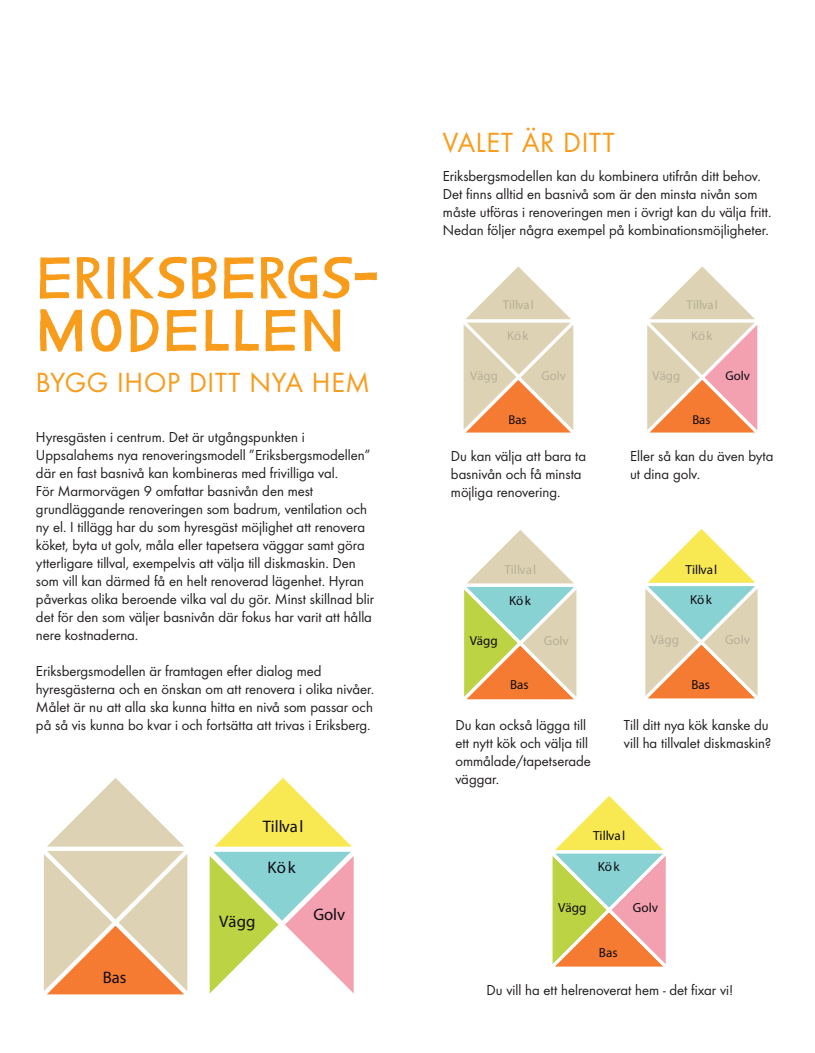
<style>
.page{position:relative;width:815px;height:1053px;background:#fff}
.page>*{position:absolute;margin:0;border:0;box-sizing:border-box;transform-origin:0 0}
.t1{font:500 58.75px/52.5px "Tapscott";letter-spacing:.02em;color:#f89c1c}
.t2{font:28.75px "Futura Boo";letter-spacing:.03em;color:#f89c1c}
.t3{font:16.75px "Myriad Pro";color:#0e0b11}
.t4{font:15px/18px "Futura Boo";color:#231f20}
.t5{font:13.12px "Myriad Pro";color:#0e0b11}
.t6{font:13.12px "Myriad Pro";color:#b7af98}
.t7{font:12.88px "Myriad Pro";color:#b7af98}
.t8{font:12.88px "Myriad Pro";color:#0e0b11}
</style>
<div class="page">
<svg style="left:43px;top:778px;width:145px;height:217px"></svg>
<svg style="left:210px;top:778px;width:144px;height:215px"></svg>
<svg style="left:647px;top:266px;width:111px;height:167px"></svg>
<svg style="left:464px;top:530px;width:113px;height:170px"></svg>
<svg style="left:645px;top:529px;width:113px;height:170px"></svg>
<svg style="left:552px;top:796px;width:114px;height:171px"></svg>
<svg style="left:463px;top:266px;width:111px;height:167px"></svg>
<p class="t1" style="left:36px;top:253px;width:344px">ERIKSBERGS-<br>MODELLEN</p>
<p class="t2" style="left:36px;top:365px;width:335px">BYGG IHOP DITT NYA HEM</p>
<p class="t4" style="left:36px;top:428px;width:340px">Hyresgästen i centrum. Det är utgångspunkten i Uppsalahems nya renoveringsmodell ”Eriksbergsmodellen” där en fast basnivå kan kombineras med frivilliga val.<br>För Marmorvägen 9 omfattar basnivån den mest grundläggande renoveringen som badrum, ventilation och ny el. I tillägg har du som hyresgäst möjlighet att renovera köket, byta ut golv, måla eller tapetsera väggar samt göra ytterligare tillval, exempelvis att välja till diskmaskin. Den som vill kan därmed få en helt renoverad lägenhet. Hyran påverkas olika beroende vilka val du gör. Minst skillnad blir det för den som väljer basnivån där fokus har varit att hålla nere kostnaderna.</p>
<p class="t4" style="left:36px;top:662px;width:340px">Eriksbergsmodellen är framtagen efter dialog med hyresgästerna och en önskan om att renovera i olika nivåer.<br>Målet är nu att alla ska kunna hitta en nivå som passar och på så vis kunna bo kvar i och fortsätta att trivas i Eriksberg.</p>
<p class="t3" style="left:263px;top:815px;width:42px">Tillval</p>
<p class="t3" style="left:103px;top:966px;width:25px">Bas</p>
<p class="t3" style="left:268px;top:857px;width:29px">Kök</p>
<p class="t3" style="left:219px;top:911px;width:38px">Vägg</p>
<p class="t3" style="left:313px;top:904px;width:33px">Golv</p>
<p class="t2" style="left:443px;top:125px;width:173px">VALET ÄR DITT</p>
<p class="t4" style="left:443px;top:167px;width:330px">Eriksbergsmodellen kan du kombinera utifrån ditt behov.<br>Det finns alltid en basnivå som är den minsta nivån som måste utföras i renoveringen men i övrigt kan du välja fritt.</p>
<p class="t4" style="left:443px;top:221px;width:327px">Nedan följer några exempel på kombinationsmöjligheter.</p>
<p class="t7" style="left:503px;top:297px;width:33px">Tillval</p>
<p class="t7" style="left:687px;top:297px;width:33px">Tillval</p>
<p class="t7" style="left:507px;top:327px;width:23px">Kök</p>
<p class="t7" style="left:691px;top:327px;width:23px">Kök</p>
<p class="t7" style="left:470px;top:368px;width:29px">Vägg</p>
<p class="t8" style="left:508px;top:411px;width:20px">Bas</p>
<p class="t7" style="left:541px;top:367px;width:26px">Golv</p>
<p class="t7" style="left:653px;top:367px;width:29px">Vägg</p>
<p class="t8" style="left:725px;top:367px;width:26px">Golv</p>
<p class="t8" style="left:692px;top:411px;width:20px">Bas</p>
<p class="t4" style="left:451px;top:446px;width:137px">Du kan välja att bara ta basnivån och få minsta möjliga renovering.</p>
<p class="t4" style="left:630px;top:446px;width:145px">Eller så kan du även byta ut dina golv.</p>
<p class="t6" style="left:504px;top:561px;width:33px">Tillval</p>
<p class="t5" style="left:686px;top:561px;width:33px">Tillval</p>
<p class="t5" style="left:509px;top:592px;width:23px">Kök</p>
<p class="t5" style="left:690px;top:591px;width:23px">Kök</p>
<p class="t5" style="left:470px;top:632px;width:30px">Vägg</p>
<p class="t6" style="left:544px;top:632px;width:26px">Golv</p>
<p class="t5" style="left:510px;top:676px;width:20px">Bas</p>
<p class="t6" style="left:651px;top:631px;width:30px">Vägg</p>
<p class="t6" style="left:725px;top:631px;width:26px">Golv</p>
<p class="t5" style="left:691px;top:676px;width:20px">Bas</p>
<p class="t4" style="left:455px;top:715px;width:137px">Du kan också lägga till ett nytt kök och välja till ommålade/tapetserade väggar.</p>
<p class="t4" style="left:624px;top:715px;width:149px">Till ditt nya kök kanske du vill ha tillvalet diskmaskin?</p>
<p class="t5" style="left:593px;top:827px;width:34px">Tillval</p>
<p class="t5" style="left:598px;top:858px;width:24px">Kök</p>
<p class="t5" style="left:558px;top:899px;width:30px">Vägg</p>
<p class="t5" style="left:633px;top:899px;width:27px">Golv</p>
<p class="t5" style="left:599px;top:944px;width:20px">Bas</p>
<p class="t4" style="left:486px;top:980px;width:248px">Du vill ha ett helrenoverat hem - det fixar vi!</p>
</div>
